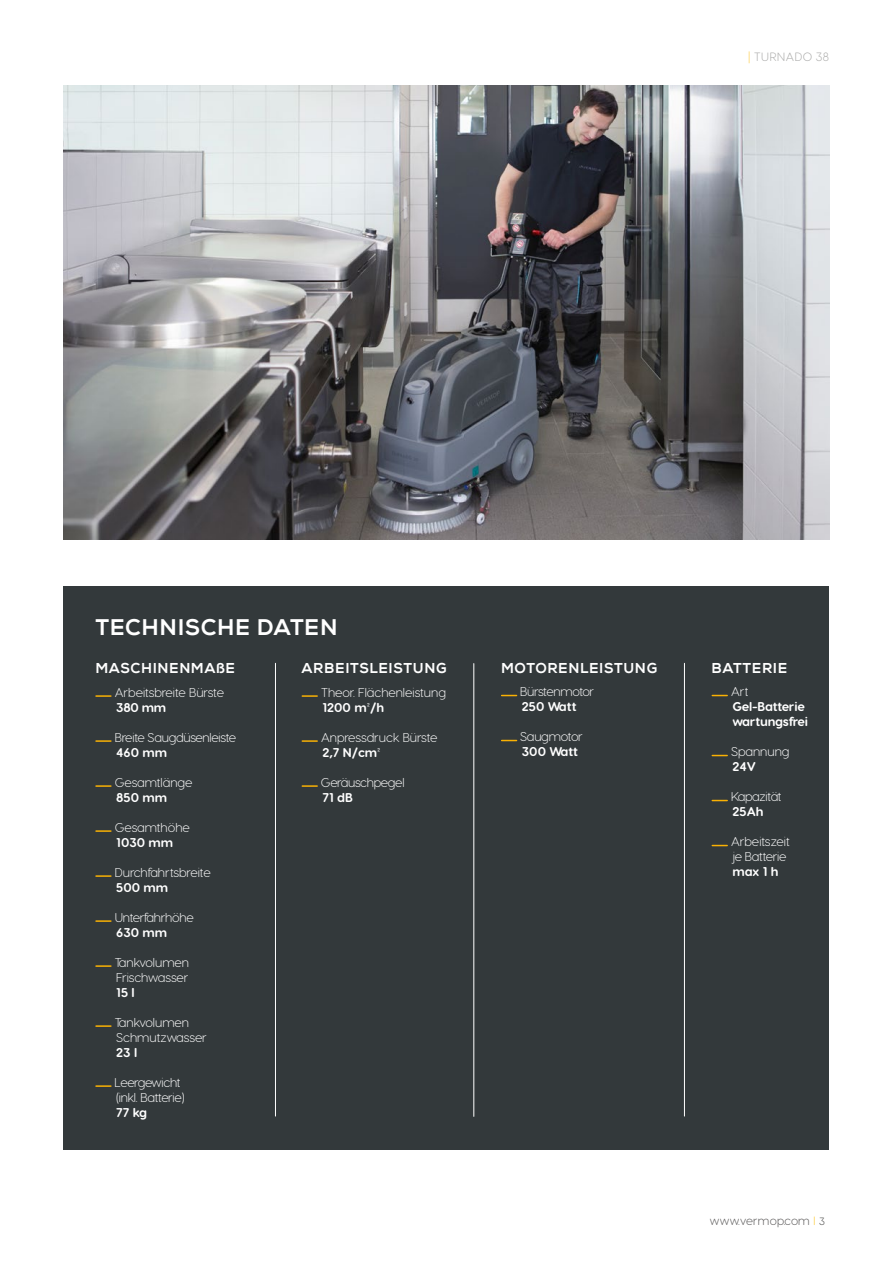
<style>
.page{position:relative;width:893px;height:1263px;background:#fff}
.page>*{position:absolute;margin:0;border:0;box-sizing:border-box;transform-origin:0 0}
.t1{font:22.5px "Nexa X Bold";letter-spacing:.03em;color:#fff}
.t2{font:14.25px "Nexa X Bold";letter-spacing:.04em;color:#fff}
.t3{font:300 12.75px/15px "Visby Round CF";color:#fff}
.t4{font:300 12.75px/15px "Visby Round CF";letter-spacing:-.02em;color:#fff}
.t5{font:700 12.75px "Visby Round CF";color:#fff}
.t6{font:700 12.75px/15px "Visby Round CF";letter-spacing:-.02em;color:#fff}
.t7{font:300 12.75px "Visby Round CF";letter-spacing:-.04em;color:#fff}
.t8{font:300 12px "Visby Round CF";letter-spacing:.01em;color:#555454}
.t9{font:300 12px "Visby Round CF";letter-spacing:.05em;color:#a8a8a7}
.s1{color:#fdc832}
.s2{font-size:10.5px;color:#3c3c3b}
</style>
<div class="page">
<img style="left:64px;top:85px;width:765px;height:454px">
<div style="left:63px;top:586px;width:766px;height:563px;background:#33393b"></div>
<svg style="left:96px;top:695px;width:15px;height:2px"></svg>
<svg style="left:96px;top:740px;width:15px;height:2px"></svg>
<svg style="left:96px;top:785px;width:15px;height:2px"></svg>
<svg style="left:96px;top:830px;width:15px;height:2px"></svg>
<svg style="left:96px;top:875px;width:15px;height:2px"></svg>
<svg style="left:96px;top:920px;width:15px;height:2px"></svg>
<svg style="left:96px;top:965px;width:15px;height:2px"></svg>
<svg style="left:96px;top:1025px;width:15px;height:2px"></svg>
<svg style="left:96px;top:1085px;width:15px;height:2px"></svg>
<svg style="left:302px;top:695px;width:15px;height:2px"></svg>
<svg style="left:302px;top:740px;width:15px;height:2px"></svg>
<svg style="left:302px;top:785px;width:15px;height:2px"></svg>
<svg style="left:502px;top:695px;width:15px;height:1px"></svg>
<svg style="left:502px;top:740px;width:15px;height:1px"></svg>
<svg style="left:712px;top:695px;width:15px;height:1px"></svg>
<svg style="left:712px;top:755px;width:15px;height:1px"></svg>
<svg style="left:712px;top:800px;width:15px;height:1px"></svg>
<svg style="left:712px;top:845px;width:15px;height:1px"></svg>
<hr style="left:275px;top:663px;width:1px;height:453px;background:#fff">
<hr style="left:473px;top:663px;width:1px;height:453px;background:#fff">
<hr style="left:684px;top:663px;width:1px;height:453px;background:#fff">
<p class="t9" style="left:748px;top:49px;width:82px"><span class="s1">|</span> TURNADO 38</p>
<h1 class="t1" style="left:95px;top:613px;width:244px">TECHNISCHE DATEN</h1>
<p class="t2" style="left:95px;top:660px;width:141px">MASCHINENMAßE</p>
<p class="t2" style="left:302px;top:660px;width:147px">ARBEITSLEISTUNG</p>
<p class="t3" style="left:321px;top:685px;width:126px">Theor. Flächenleistung</p>
<p class="t5" style="left:322px;top:699px;width:63px">1200 m²/h</p>
<p class="t3" style="left:321px;top:730px;width:118px">Anpressdruck Bürste</p>
<p class="t5" style="left:322px;top:744px;width:59px">2,7 N/cm²</p>
<p class="t4" style="left:321px;top:775px;width:85px">Geräuschpegel</p>
<p class="t5" style="left:322px;top:789px;width:32px">71 dB</p>
<p class="t3" style="left:115px;top:685px;width:111px">Arbeitsbreite Bürste</p>
<p class="t5" style="left:116px;top:699px;width:52px">380 mm</p>
<p class="t4" style="left:115px;top:730px;width:123px">Breite Saugdüsenleiste</p>
<p class="t5" style="left:116px;top:744px;width:52px">460 mm</p>
<p class="t3" style="left:115px;top:775px;width:79px">Gesamtlänge</p>
<p class="t5" style="left:116px;top:789px;width:53px">850 mm</p>
<p class="t3" style="left:115px;top:820px;width:77px">Gesamthöhe</p>
<p class="t5" style="left:116px;top:834px;width:59px">1030 mm</p>
<p class="t3" style="left:115px;top:865px;width:97px">Durchfahrtsbreite</p>
<p class="t5" style="left:116px;top:879px;width:54px">500 mm</p>
<p class="t4" style="left:115px;top:910px;width:80px">Unterfahrhöhe</p>
<p class="t5" style="left:116px;top:924px;width:53px">630 mm</p>
<p class="t3" style="left:115px;top:955px;width:76px">Tankvolumen<br>Frischwasser</p>
<p class="t5" style="left:116px;top:984px;width:20px">15 l</p>
<p class="t3" style="left:115px;top:1015px;width:93px">Tankvolumen<br>Schmutzwasser</p>
<p class="t5" style="left:116px;top:1044px;width:22px">23 l</p>
<p class="t4" style="left:115px;top:1075px;width:71px">Leergewicht (inkl. Batterie)</p>
<p class="t5" style="left:116px;top:1104px;width:32px">77 kg</p>
<p class="t2" style="left:501px;top:660px;width:158px">MOTORENLEISTUNG</p>
<p class="t7" style="left:520px;top:684px;width:75px">Bürstenmotor</p>
<p class="t5" style="left:522px;top:699px;width:56px">250 Watt</p>
<p class="t4" style="left:520px;top:729px;width:64px">Saugmotor</p>
<p class="t5" style="left:522px;top:744px;width:58px">300 Watt</p>
<p class="t2" style="left:712px;top:660px;width:77px">BATTERIE</p>
<p class="t4" style="left:731px;top:684px;width:19px">Art</p>
<p class="t6" style="left:732px;top:699px;width:77px">Gel-Batterie wartungsfrei</p>
<p class="t3" style="left:731px;top:744px;width:60px">Spannung</p>
<p class="t5" style="left:732px;top:759px;width:25px">24V</p>
<p class="t4" style="left:731px;top:789px;width:52px">Kapazität</p>
<p class="t5" style="left:732px;top:804px;width:33px">25Ah</p>
<p class="t4" style="left:731px;top:834px;width:60px">Arbeitszeit je Batterie</p>
<p class="t5" style="left:732px;top:864px;width:48px">max 1 h</p>
<p class="t8" style="left:710px;top:1213px;width:117px">www.vermop.com <span class="s1">I</span> <span class="s2">3</span></p>
</div>
